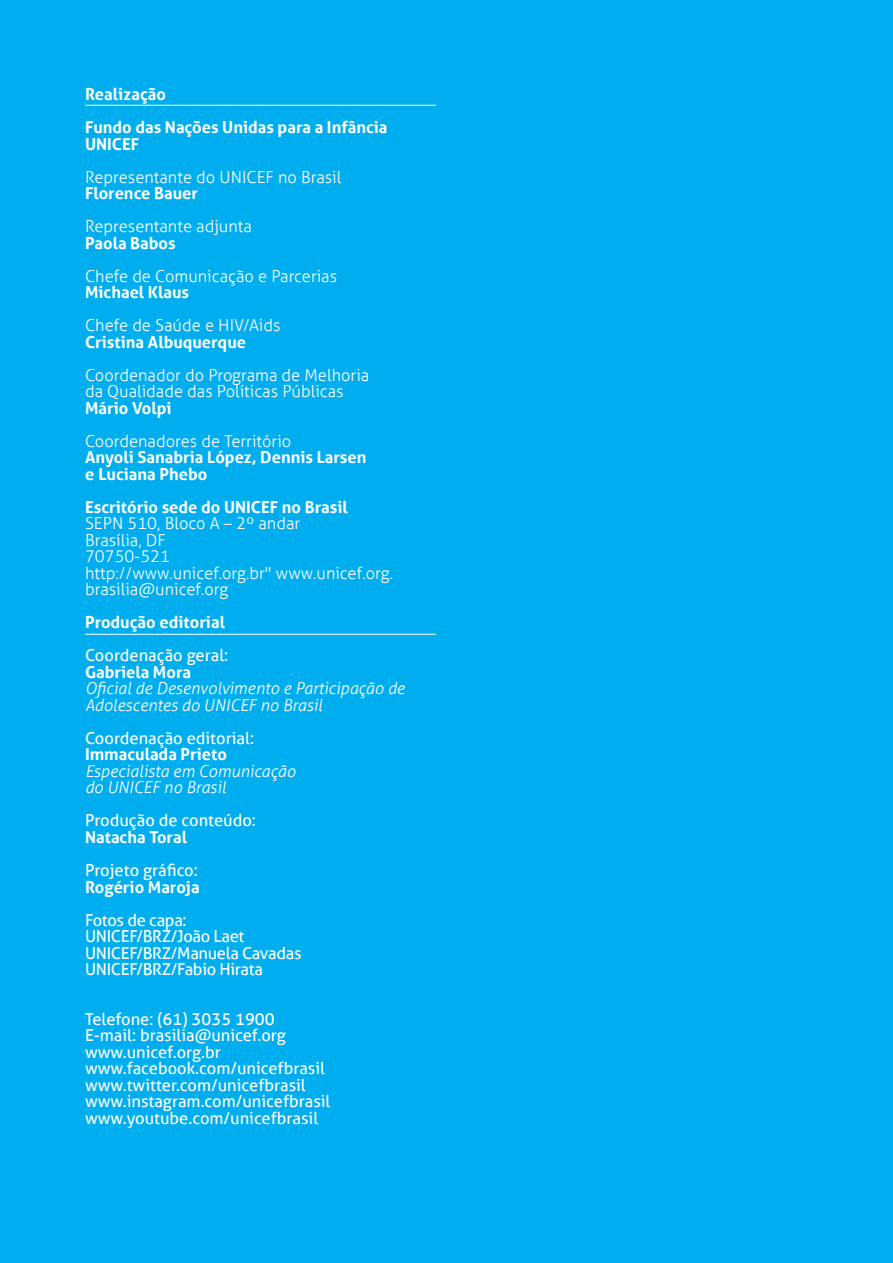
<style>
.page{position:relative;width:893px;height:1263px;background:#00aeef}
.page>*{position:absolute;margin:0;border:0;box-sizing:border-box;transform-origin:0 0}
.t1{font:300 16.5px/16.5px "Aller";color:#fff}
.t2{font:700 16.5px/33px "Aller";color:#fff}
.t3{font:16.5px/16.5px "Aller";color:#fff}
.t4{font:italic 300 16.5px/16.5px "Aller";color:#fff}
.t5{font:16.5px/16.5px "Aller";letter-spacing:-.02em;color:#fff}
</style>
<div class="page">
<hr style="left:85px;top:105px;width:351px;height:1px;background:#fff">
<hr style="left:85px;top:634px;width:351px;height:1px;background:#fff">
<p class="t2" style="left:85px;top:78px;width:304px">Realização<br>Fundo das Nações Unidas para a Infância</p>
<p class="t2" style="left:85px;top:127px;width:56px">UNICEF</p>
<p class="t1" style="left:85px;top:169px;width:258px">Representante do UNICEF no Brasil</p>
<p class="t2" style="left:85px;top:177px;width:115px">Florence Bauer</p>
<p class="t1" style="left:85px;top:218px;width:168px">Representante adjunta</p>
<p class="t2" style="left:85px;top:226px;width:92px">Paola Babos</p>
<p class="t1" style="left:85px;top:268px;width:254px">Chefe de Comunicação e Parcerias</p>
<p class="t2" style="left:85px;top:276px;width:106px">Michael Klaus</p>
<p class="t1" style="left:85px;top:317px;width:197px">Chefe de Saúde e HIV/Aids</p>
<p class="t2" style="left:85px;top:325px;width:162px">Cristina Albuquerque</p>
<p class="t1" style="left:85px;top:367px;width:286px">Coordenador do Programa de Melhoria da Qualidade das Políticas Públicas</p>
<p class="t2" style="left:85px;top:391px;width:88px">Mário Volpi</p>
<p class="t1" style="left:85px;top:433px;width:208px">Coordenadores de Território</p>
<p class="t2" style="left:85px;top:449px;width:283px;line-height:16.5px">Anyoli Sanabria López, Dennis Larsen e Luciana Phebo</p>
<p class="t2" style="left:85px;top:490px;width:264px">Escritório sede do UNICEF no Brasil</p>
<p class="t1" style="left:85px;top:515px;width:310px">SEPN 510, Bloco A – 2º andar<br>Brasília, DF<br>70750-521<br>http://www.unicef.org.br" www.unicef.org. brasilia@unicef.org</p>
<p class="t2" style="left:85px;top:606px;width:141px">Produção editorial</p>
<p class="t3" style="left:85px;top:647px;width:145px">Coordenação geral:</p>
<p class="t2" style="left:85px;top:655px;width:108px">Gabriela Mora</p>
<p class="t4" style="left:85px;top:680px;width:321px">Oficial de Desenvolvimento e Participação de<br>Adolescentes do UNICEF no Brasil</p>
<p class="t3" style="left:85px;top:730px;width:170px">Coordenação editorial:</p>
<p class="t2" style="left:85px;top:738px;width:144px">Immaculada Prieto</p>
<p class="t4" style="left:85px;top:763px;width:212px">Especialista em Comunicação do UNICEF no Brasil</p>
<p class="t3" style="left:85px;top:812px;width:172px">Produção de conteúdo:</p>
<p class="t2" style="left:85px;top:820px;width:104px">Natacha Toral</p>
<p class="t3" style="left:85px;top:862px;width:114px">Projeto gráfico:</p>
<p class="t2" style="left:85px;top:870px;width:116px">Rogério Maroja</p>
<p class="t5" style="left:85px;top:911px;width:218px">Fotos de capa:<br>UNICEF/BRZ/João Laet<br>UNICEF/BRZ/Manuela Cavadas<br>UNICEF/BRZ/Fabio Hirata</p>
<p class="t3" style="left:85px;top:1010px;width:247px">Telefone: (61) 3035 1900<br>E-mail: brasilia@unicef.org www.unicef.org.br www.facebook.com/unicefbrasil www.twitter.com/unicefbrasil www.instagram.com/unicefbrasil www.youtube.com/unicefbrasil</p>
</div>
